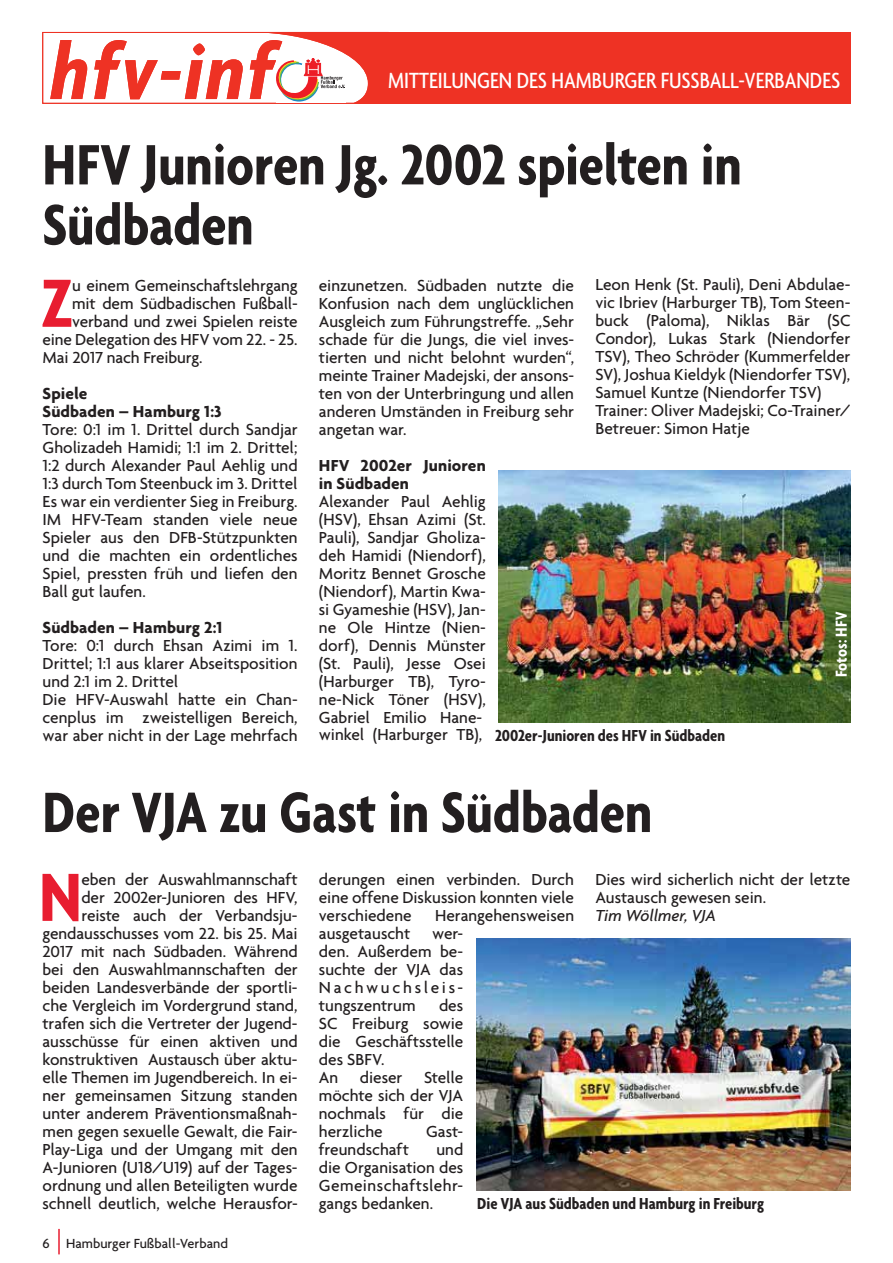
<style>
.page{position:relative;width:893px;height:1263px;background:#fff}
.page>*{position:absolute;margin:0;border:0;box-sizing:border-box;transform-origin:0 0}
.t1{font:italic 700 condensed 85.8px "Agenda";letter-spacing:.04em;color:#ee3224}
.t2{font:700 condensed 73.65px "Agenda";color:#e81d30}
.t3{font:700 condensed 61.5px/60px "Agenda";color:#231f20}
.t4{font:500 condensed 23.85px "Agenda";color:#fff}
.t5{font:500 17.25px/18px "Agenda";color:#231f20;text-align:justify}
.t6{font:700 17.25px/18px "Agenda";letter-spacing:.01em;color:#231f20}
.t7{font:700 condensed 17.25px "Agenda";color:#231f20}
.t8{font:italic 500 17.25px "Agenda";letter-spacing:-.005em;color:#231f20}
.t9{font:700 condensed 17.25px "Agenda";color:#fff}
.t10{font:500 14.25px "Agenda";color:#231f20}
</style>
<div class="page">
<hr style="left:58px;top:1229px;width:2px;height:25px;background:#e81d30">
<div style="left:42px;top:32px;width:346px;height:72px;border:1px solid #ee3224"></div>
<div style="left:388px;top:32px;width:462px;height:72px;background:#ee3224"></div>
<svg style="left:248px;top:32px;width:140px;height:72px"></svg>
<img style="left:476px;top:939px;width:374px;height:252px">
<img style="left:499px;top:471px;width:351px;height:252px">
<h1 class="t1" style="left:51px;top:25px;width:224px">hfv-inf</h1>
<h3 class="t4" style="left:388px;top:72px;width:453px">MITTEILUNGEN DES HAMBURGER FUSSBALL-VERBANDES</h3>
<h3 class="t3" style="left:43px;top:143px;width:701px">HFV Junioren Jg. 2002 spielten in<br>Südbaden</h3>
<h2 class="t2" style="left:41px;top:282px;width:33px">Z</h2>
<p class="t5" style="left:72px;top:277px;width:227px">u einem Gemeinschaftslehrgang</p>
<p class="t5" style="left:595px;top:277px;width:257px;text-align:left">Leon Henk (St. Pauli), Deni Abdulae&shy;vic Ibriev (Harburger TB), Tom Steen&shy;buck (Paloma), Niklas Bär (SC Condor), Lukas Stark (Niendorfer TSV), Theo Schröder (Kummerfelder SV), Joshua Kieldyk (Niendorfer TSV), Samuel Kuntze (Niendorfer TSV)<br>Trainer: Oliver Madejski; Co-Trainer/ Betreuer: Simon Hatje</p>
<p class="t5" style="left:319px;top:277px;width:257px">einzunetzen. Südbaden nutzte die Konfusion nach dem unglücklichen Ausgleich zum Führungstreffe. „Sehr schade für die Jungs, die viel inves&shy;tierten und nicht belohnt wurden“, meinte Trainer Madejski, der ansons&shy;ten von der Unterbringung und allen anderen Umständen in Freiburg sehr angetan war.</p>
<p class="t6" style="left:319px;top:457px;width:168px">HFV 2002er Junioren in Südbaden</p>
<p class="t5" style="left:319px;top:493px;width:168px;text-align:left">Alexander Paul Aehlig (HSV), Ehsan Azimi (St.<br>Pauli), Sandjar Gholiza&shy;deh Hamidi (Niendorf),<br>Moritz Bennet Grosche (Niendorf), Martin Kwa&shy;si Gyameshie (HSV), Jan&shy;ne Ole Hintze (Nien&shy;dorf), Dennis Münster (St. Pauli), Jesse Osei (Harburger TB), Tyro&shy;ne-Nick Töner (HSV),<br>Gabriel Emilio Hane&shy;winkel (Harburger TB),</p>
<p class="t5" style="left:72px;top:295px;width:227px">mit dem Südbadischen Fußball-</p>
<p class="t5" style="left:72px;top:313px;width:227px">verband und zwei Spielen reiste</p>
<p class="t5" style="left:43px;top:331px;width:257px">eine Delegation des HFV vom 22. - 25.</p>
<p class="t5" style="left:43px;top:349px;width:162px">Mai 2017 nach Freiburg.</p>
<p class="t6" style="left:43px;top:385px;width:181px">Spiele<br>Südbaden – Hamburg 1:3</p>
<p class="t5" style="left:43px;top:421px;width:257px">Tore: 0:1 im 1. Drittel durch Sandjar Gholizadeh Hamidi; 1:1 im 2. Drittel; 1:2 durch Alexander Paul Aehlig und 1:3 durch Tom Steenbuck im 3. Drittel Es war ein verdienter Sieg in Freiburg.<br>IM HFV-Team standen viele neue Spieler aus den DFB-Stützpunkten und die machten ein ordentliches Spiel, pressten früh und liefen den Ball gut laufen.</p>
<p class="t6" style="left:43px;top:619px;width:181px">Südbaden – Hamburg 2:1</p>
<p class="t5" style="left:43px;top:637px;width:257px;text-align:left">Tore: 0:1 durch Ehsan Azimi im 1.<br>Drittel; 1:1 aus klarer Abseitsposition und 2:1 im 2. Drittel<br>Die HFV-Auswahl hatte ein Chan&shy;cenplus im zweistelligen Bereich, war aber nicht in der Lage mehrfach</p>
<p class="t9" style="left:836px;top:677px;width:67px;rotate:-90deg">Fotos: HFV</p>
<p class="t7" style="left:495px;top:730px;width:232px">2002er-Junioren des HFV in Südbaden</p>
<h3 class="t3" style="left:43px;top:790px;width:611px">Der VJA zu Gast in Südbaden</h3>
<h2 class="t2" style="left:39px;top:876px;width:44px">N</h2>
<p class="t5" style="left:595px;top:871px;width:257px">Dies wird sicherlich nicht der letzte<br>Austausch gewesen sein.</p>
<p class="t8" style="left:595px;top:909px;width:122px">Tim Wöllmer, VJA</p>
<p class="t5" style="left:43px;top:871px;width:257px;text-align:right">eben der Auswahlmannschaft<br>der 2002er-Junioren des HFV, reiste auch der Verbandsju&shy;gendausschusses vom 22. bis 25. Mai 2017 mit nach Südbaden. Während bei den Auswahlmannschaften der beiden Landesverbände der sportli&shy;che Vergleich im Vordergrund stand, trafen sich die Vertreter der Jugend&shy;ausschüsse für einen aktiven und konstruktiven Austausch über aktu&shy;elle Themen im Jugendbereich. In ei&shy;ner gemeinsamen Sitzung standen unter anderem Präventionsmaßnah&shy;men gegen sexuelle Gewalt, die Fair-Play-Liga und der Umgang mit den A-Junioren (U18/U19) auf der Tages&shy;ordnung und allen Beteiligten wurde schnell deutlich, welche Herausfor-</p>
<p class="t5" style="left:319px;top:871px;width:257px">derungen einen verbinden. Durch eine offene Diskussion konnten viele verschiedene</p>
<p class="t5" style="left:435px;top:907px;width:141px">Herangehensweisen</p>
<p class="t5" style="left:319px;top:925px;width:93px">ausgetauscht</p>
<p class="t5" style="left:319px;top:925px;width:146px;text-indent:113px">wer&shy;den. Außerdem be&shy;suchte der VJA das Nachwuchsleis&shy;tungszentrum</p>
<p class="t5" style="left:319px;top:997px;width:146px;text-align:left;text-indent:120px">des<br>SC Freiburg sowie die Geschäftsstelle des SBFV.<br>An</p>
<p class="t5" style="left:319px;top:1069px;width:146px;text-indent:105px">Stelle möchte sich der VJA nochmals für die herzliche</p>
<p class="t5" style="left:360px;top:1069px;width:44px">dieser</p>
<p class="t5" style="left:426px;top:1123px;width:39px">Gast-</p>
<p class="t5" style="left:319px;top:1141px;width:92px">freundschaft</p>
<p class="t5" style="left:319px;top:1141px;width:146px;text-indent:117px">und die Organisation des Gemeinschaftslehr&shy;gangs bedanken.</p>
<p class="t7" style="left:477px;top:1198px;width:288px">Die VJA aus Südbaden und Hamburg in Freiburg</p>
<p class="t10" style="left:43px;top:1238px;width:187px">6 Hamburger Fußball-Verband</p>
</div>
